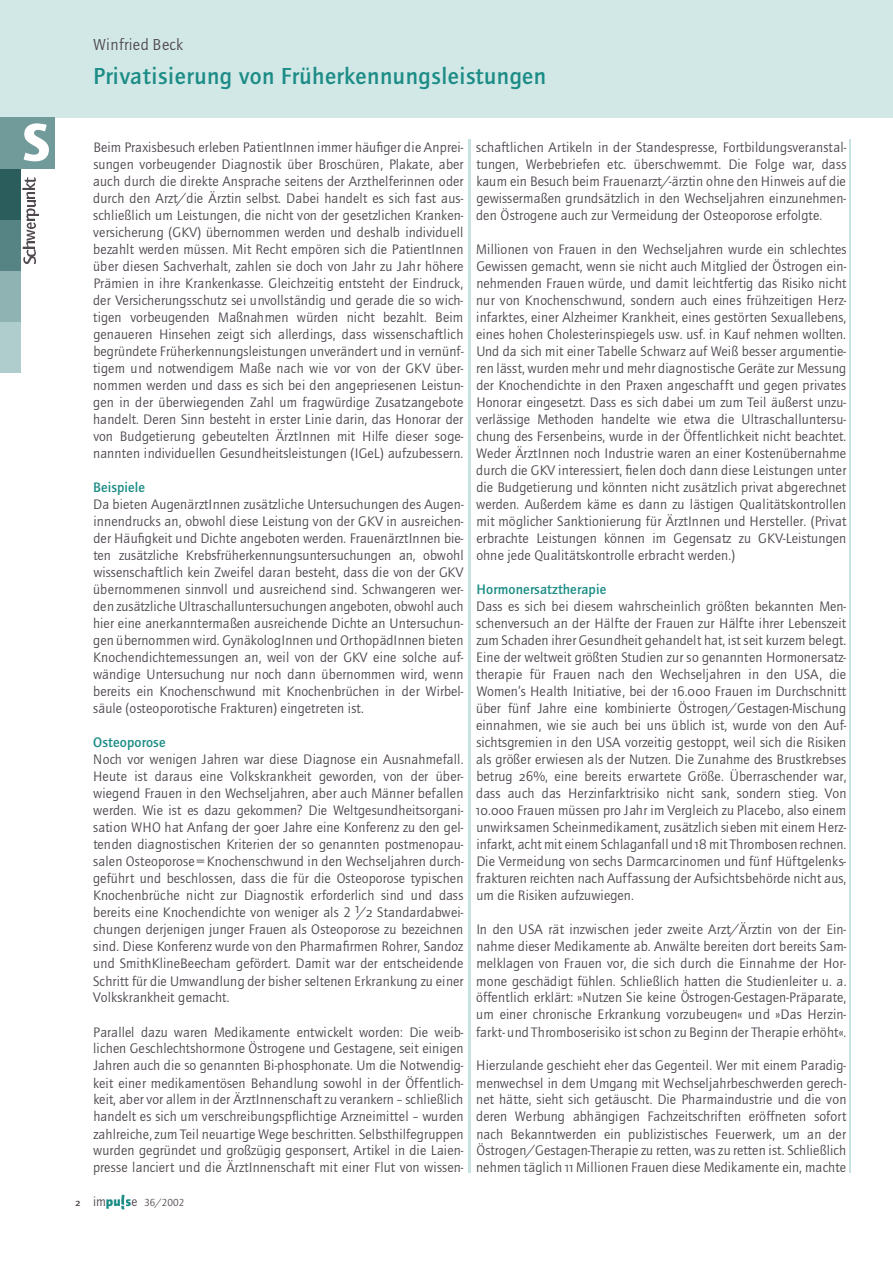
<style>
.page{position:relative;width:893px;height:1263px;background:#fff}
.page>*{position:absolute;margin:0;border:0;box-sizing:border-box;transform-origin:0 0}
.t1{font:900 54px "Quay Itc T";color:#fff}
.t2{font:700 24px "Quay Itc T";letter-spacing:.015em;color:#1c8c86}
.t3{font:16.5px "Quay Itc T";letter-spacing:.025em;color:#4f484f}
.t4{font:14.25px/17px "Quay Itc T";color:#4f484f;text-align:justify}
.t5{font:700 14.25px "Quay Itc T";color:#1c8c86}
.t6{font:10.5px "Quay Itc T";color:#4f484f}
.s1{font-family:"Quay Itc SCT"}
.s2{font-family:"Quay Itc SCT";font-weight:700}
.s3{font-size:13.5px}
.s4{font-weight:900;font-size:13.5px;color:#1c8c86}
</style>
<div class="page">
<div style="left:0;top:0;width:892px;height:118px;background:#d2e8e7"></div>
<hr style="left:468px;top:139px;width:3px;height:1033px;background:#c6e2e1">
<img style="left:121px;top:1194px;width:4px;height:16px">
<img style="left:23px;top:250px;width:12px;height:14px">
<img style="left:22px;top:217px;width:13px;height:31px">
<img style="left:26px;top:208px;width:13px;height:8px">
<img style="left:27px;top:201px;width:8px;height:6px">
<img style="left:26px;top:192px;width:9px;height:6px">
<img style="left:22px;top:177px;width:13px;height:13px">
<div style="left:0;top:169px;width:21px;height:51px;background:#2b5d5d"></div>
<div style="left:0;top:118px;width:55px;height:51px;background:#709b9a"></div>
<div style="left:0;top:220px;width:21px;height:51px;background:#568484"></div>
<div style="left:0;top:271px;width:21px;height:51px;background:#8eb3b2"></div>
<hr style="left:849px;top:139px;width:2px;height:1033px;background:#c6e2e1">
<div style="left:0;top:322px;width:21px;height:51px;background:#aecdcc"></div>
<h1 class="t1" style="left:22px;top:124px;width:30px">S</h1>
<p class="t3" style="left:93px;top:39px;width:92px">Winfried Beck</p>
<h2 class="t2" style="left:93px;top:68px;width:454px">P ri va t i s i e rung von Fr ü h e rke n n u n g s l e i st u n ge n</h2>
<p class="t4" style="left:93px;top:140px;width:372px">Beim Praxisbesuch erleben PatientInnen immer häufiger die Anp re i&shy;s u n gen vo r b e u gender Diagnostik über Bro s ch ü ren, Plaka te, aber a u ch durch die dire k te Ansprache seitens der Arz thelferinnen oder d u rch den Arzt/die Ärztin selbst. Dabei handelt es sich fa st aus&shy;s ch l i e ß l i ch um Leist u n gen, die nicht von der ge s et z l i chen Kranke n&shy;ve rs i ch e rung (GKV) übernommen we rden und deshalb individuell bezahlt we rden müssen. Mit Re cht emp ö ren sich die Pa t i e n t I n n e n über diesen Sach ve rhalt, zahlen sie doch von Jahr zu Jahr höhere Prämien in ihre Kranke n kasse. Gleichzeitig entsteht der Eindru ck, der Ve rs i ch e ru n g s s chutz sei unvo l l ständig und gerade die so wich&shy;t i gen vo r b e u genden Maßnahmen würden nicht bezahlt. Beim ge n a u e ren Hinsehen zeigt sich allerdings, dass wissensch a ft l i ch b e gr ü n d ete Fr ü h e rke n n u n g s l e i st u n gen unve r ä n d e rt und in ve r n ü n f&shy;t i gem und not we n d i gem Maße nach wie vor von der GKV über&shy;nommen we rden und dass es sich bei den angepriesenen Leist u n&shy;gen in der überw i e genden Zahl um fragwürd i ge Zusatzange b ote handelt. Deren Sinn besteht in erster Linie darin, das Honorar der von Budget i e rung ge b e u te l ten ÄrztInnen mit Hilfe dieser soge&shy;n a n n ten individuellen Gesundheitsleist u n gen (IGeL) aufzubessern.</p>
<p class="t5" style="left:93px;top:482px;width:54px">B e i s p i e l e</p>
<p class="t4" style="left:93px;top:498px;width:372px">Da bieten Au ge n ä rztInnen zusätzliche Un te rs u ch u n gen des Au ge n - i n n e n d ru cks an, obwohl diese Leistung von der GKV in ausre i ch e n&shy;der Häufig keit und Dich te ange b oten we rden. Fr a u e n ä rztInnen bie&shy;ten z u s ä t z l i che Kre b s f r ü h e rke n n u n g s u n te rs u ch u n gen an, obwo h l w i s s e ns ch a ft l i ch kein Zweifel daran besteht, dass die von der GKV übernommenen sinnvoll und ausre i chend sind. Sch wa n ge ren we r&shy;den z u s ä t z l i che Ultrasch a l l u n te rs u ch u n gen ange b oten, obwohl auch hier eine anerka n n termaßen ausre i chende Dich te an Un te rs u ch u n&shy;gen übernommen wird. GynäkologInnen und OrthopädInnen biete n K n o ch e n d i ch te m e s s u n gen an, weil von der GKV eine solche auf&shy;wä n d i ge Un te rs u chung nur noch dann übernommen wird, we n n b e reits ein Knoch e n s chwund mit Knoch e n b r ü chen in der Wi r b e l&shy;säule (oste op o rot i s che Fr a k t u ren) einget reten ist.</p>
<p class="t5" style="left:93px;top:738px;width:74px">O st e o p o ro s e</p>
<p class="t4" style="left:93px;top:753px;width:372px">No ch vor we n i gen Jahren war diese Diagnose ein Au s n a h m e fa l l .<br>H e u te ist daraus eine Vo l kskrankheit gewo rden, von der über&shy;w i e gend Frauen in den We ch s e l j a h ren, aber auch Männer befa l l e n we rden. Wie ist es dazu ge kommen? Die We l t ge s u n d h e i t s o rga n i - sation WHO hat Anfang der <span class="s1">9 0</span>er Jahre eine Ko n f e renz zu den ge l&shy;tenden diagnost i s chen Kriterien der so ge n a n n ten post m e n o p a u&shy;salen Oste o p o ro s e= K n o ch e n s chwund in den We ch s e l j a h ren durch - ge f ü h rt und beschlossen, dass die für die Oste o p o rose typisch e n K n o ch e n b r ü che nicht zur Diagnostik erfo rd e rl i ch sind und dass b e reits eine Knoch e n d i ch te von we n i ger als 2 <sup>1</sup>/<span class="s1">2</span> Sta n d a rd a bwe i&shy;ch u n gen derj e n i gen junger Frauen als Oste o p o rose zu bezeich n e n sind. Diese Ko n f e renz wurde von den Pharmafirmen Ro h re r, Sandoz und Smith K l i n e B e e cham ge fö rd e rt. Damit war der entsch e i d e n d e S chritt für die Umwandlung der bisher seltenen Erk r a n kung zu einer Vo l kskrankheit ge m a cht.</p>
<p class="t4" style="left:93px;top:1025px;width:372px">Parallel dazu wa ren Medika m e n te entwickelt wo rden: Die we i b&shy;l i chen Gesch l e chtshormone Öst ro gene und Gesta gene, seit einige n J a h ren auch die so ge n a n n ten Bi-phosphonate. Um die Not we n d i g&shy;keit einer medika m e n tösen Behandlung sowohl in der Öff e n t l i ch&shy;keit, aber vor allem in der Ärz t I n n e n s ch a ft zu ve r a n kern – sch l i e ß l i ch handelt es sich um ve rs ch re i b u n g s p fli ch t i ge Arz n e i m i t tel – wurd e n z a h l re i che, zum Teil neuart i ge We ge besch r i t ten. Selbsth i l f e gru p p e n w u rden ge gr ü n d et und großzügig ge s p o n s e rt, Art i kel in die Laien&shy;p resse lanciert und die Ärz t I n n e n s ch a ft mit einer Flut von wissen-</p>
<p class="t6" style="left:76px;top:1199px;width:110px"><span class="s2">2</span> <span class="s3">im</span><span class="s4">pu s</span><span class="s3">e</span> 3 6 / 2 0 0 2</p>
<p class="t4" style="left:476px;top:140px;width:372px">s ch a ft l i chen Art i keln in der Sta n d e s p resse, Fo rt b i l d u n g s ve r a n sta l - t u n gen, Werbebriefen etc. übers ch wemmt. Die Fo l ge wa r, dass kaum ein Besuch beim Fr a u e n a rz t/- ä rztin ohne den Hinweis auf die gewissermaßen gru n d s ä t z l i ch in den We ch s e l j a h ren einzunehmen&shy;den Öst ro gene auch zur Vermeidung der Oste o p o rose erfo l g te.</p>
<p class="t4" style="left:476px;top:242px;width:372px">Millionen von Frauen in den We ch s e l j a h ren wurde ein sch l e ch te s G ewissen ge m a cht, wenn sie nicht auch Mitglied der Öst ro gen ein&shy;nehmenden Frauen würde, und damit leich t f e rtig das Risiko nich t nur von Knoch e n s chwund, sondern auch eines frühzeitigen Herz - i n fa rk tes, einer Alzheimer Krankheit, eines ge stö rten Sexuallebens, eines hohen Choleste r i n s p i e gels usw. usf. in Kauf nehmen wo l l te n .<br>Und da sich mit einer Tabelle Sch wa rz auf Weiß besser arg u m e n t i e&shy;ren lässt, wurden mehr und mehr diagnost i s che Geräte zur Messung der Knoch e n d i ch te in den Praxen ange s ch a fft und ge gen priva te s Honorar einge s etzt. Dass es sich dabei um zum Teil äußerst unzu&shy;ve rl ä s s i ge Methoden handelte wie et wa die Ultrasch a l l u n te rs u&shy;chung des Fe rsenbeins, wurde in der Öff e n t l i ch keit nicht beach tet .<br>Weder ÄrztInnen noch Industrie wa ren an einer Ko ste n ü b e r n a h m e d u rch die GKV inte re s s i e rt, fielen doch dann diese Leist u n gen unte r die Budget i e rung und kö n n ten nicht zusätzlich privat abge re ch n et we rden. Au ß e rdem käme es dann zu läst i gen Qualitä t s ko n t ro l l e n mit mögl i cher Sanktionierung für ÄrztInnen und Herste l l e r. (Priva t e r b r a ch te Leist u n gen können im Gegensatz zu GKV- L e i st u n ge n ohne jede Qualitä t s ko n t rolle erbracht we rd e n . )</p>
<p class="t5" style="left:476px;top:584px;width:131px">H o rm o n e rs a t z th e ra p i e</p>
<p class="t4" style="left:476px;top:600px;width:372px">Dass es sich bei diesem wa h rs ch e i n l i ch grö ß ten beka n n ten Men&shy;s ch e nve rs u ch an der Hälfte der Frauen zur Hälfte ihrer Lebenszeit zum Schaden ihrer Gesundheit gehandelt hat, ist seit ku rzem belegt.<br>Eine der we l t weit grö ß ten Studien zur so ge n a n n ten Hormoners a t z&shy;therapie für Frauen nach den We ch s e l j a h ren in den USA, die Wo m e n’s Health Initiative, bei der <span class="s1">16 . 0 0 0</span> Frauen im Durch s ch n i t t über fünf Jahre eine ko m b i n i e rte Öst ro ge n / G e sta ge n - M i s ch u n g einnahmen, wie sie auch bei uns üblich ist, wurde von den Au f&shy;s i ch t s gremien in den USA vo rzeitig ge sto p pt, weil sich die Risike n als größer erwiesen als der Nutzen. Die Zunahme des Bru st k re b s e s b et rug <span class="s1">2 6</span>%, eine bereits erwa rtete Größe. Üb e r r a s chender wa r, dass auch das Herz i n fa rk t r i s i ko nicht sank, sondern stieg. Vo n <span class="s1">10 . 0 0 0</span> Frauen müssen pro Jahr im Ve rgl e i ch zu Placebo, also einem u nw i rksamen Sch e i n m e d i kament, zusätzlich sieben mit einem Herz&shy;i n fa rkt, acht mit einem Sch l a ga n fall und <span class="s1">18</span> mit Thrombosen re ch n e n .<br>Die Vermeidung von sechs Darmcarcinomen und fünf Hüft ge l e n ks&shy;f r a k t u ren re i ch ten nach Au ffassung der Au fs i ch t s b e h ö rde nicht aus, um die Risiken aufzuwiegen.</p>
<p class="t4" style="left:476px;top:922px;width:372px">In den USA rät inzwischen jeder zwe i te Arz t / Ä rztin von der Ein&shy;nahme dieser Medika m e n te ab. Anwä l te bere i ten dort bereits Sam&shy;m e l k l a gen von Frauen vo r, die sich durch die Einnahme der Hor&shy;mone ge s chädigt fühlen. Sch l i e ß l i ch hatten die St u d i e n l e i ter u. a. ö ff e n t l i ch erk l ä rt: »Nutzen Sie keine Öst ro ge n - G e sta ge n - P r ä p a r a te , um einer ch ro n i s che Erk r a n kung vo rz u b e u gen« und »Das Herz i n&shy;fa rkt- und Thro m b o s e r i s i ko ist schon zu Beginn der Therapie erhöht«.</p>
<p class="t4" style="left:476px;top:1059px;width:372px">H i e rzulande ge s chieht eher das Gege n teil. Wer mit einem Pa r a d i g&shy;m e nwe chsel in dem Um gang mit We ch s e l j a h r b e s ch we rden ge re ch&shy;n et hätte, sieht sich getä u s cht. Die Pharmaindustrie und die vo n d e ren Werbung abhängigen Fa ch z e i t s ch r i ften erö ff n eten sofo rt n a ch Beka n n t we rden ein publizist i s ches Fe u e rwe rk, um an der Ö st ro ge n / G e sta ge n -Therapie zu ret ten, was zu ret ten ist. Sch l i e ß l i ch nehmen tä gl i ch <span class="s1">1 1</span> Millionen Frauen diese Medika m e n te ein, mach te</p>
</div>
